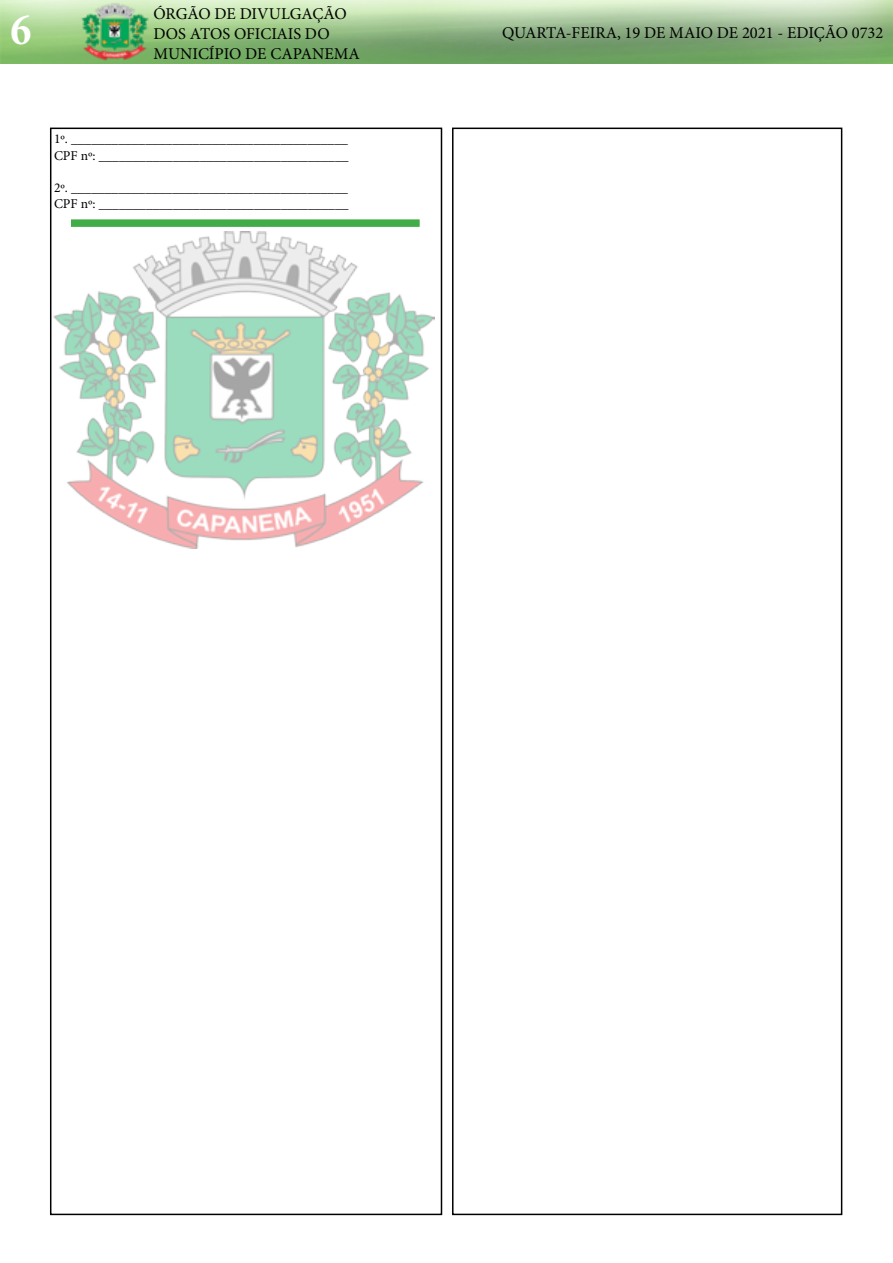
<style>
.page{position:relative;width:893px;height:1263px;background:#fff}
.page>*{position:absolute;margin:0;border:0;box-sizing:border-box;transform-origin:0 0}
.t1{font:700 condensed 45px "Minion Pro";color:#fff}
.t2{font:16.5px/19.8px "Minion Pro";color:#000}
.t3{font:13.5px/16.2px "Minion Pro";color:#000}
</style>
<div class="page">
<div style="left:50px;top:128px;width:392px;height:1087px;border:2px solid #000"></div>
<img style="left:0;top:0;width:893px;height:64px">
<div style="left:452px;top:128px;width:390px;height:1087px;border:2px solid #000"></div>
<img style="left:54px;top:231px;width:380px;height:318px">
<div style="left:71px;top:219px;width:349px;height:8px;background:#41ad49"></div>
<h1 class="t1" style="left:11px;top:-1px;width:22px">6</h1>
<p class="t2" style="left:153px;top:4px;width:208px">ÓRGÃO DE DIVULGAÇÃO<br>DOS ATOS OFICIAIS DO<br>MUNICÍPIO DE CAPANEMA</p>
<p class="t3" style="left:54px;top:131px;width:296px">1º. _________________________________________<br>CPF nº: _____________________________________</p>
<p class="t3" style="left:54px;top:180px;width:296px">2º. _________________________________________<br>CPF nº: _____________________________________</p>
<p class="t2" style="left:502px;top:23px;width:383px">QUARTA-FEIRA, 19 DE MAIO DE 2021 - EDIÇÃO 0732</p>
</div>
